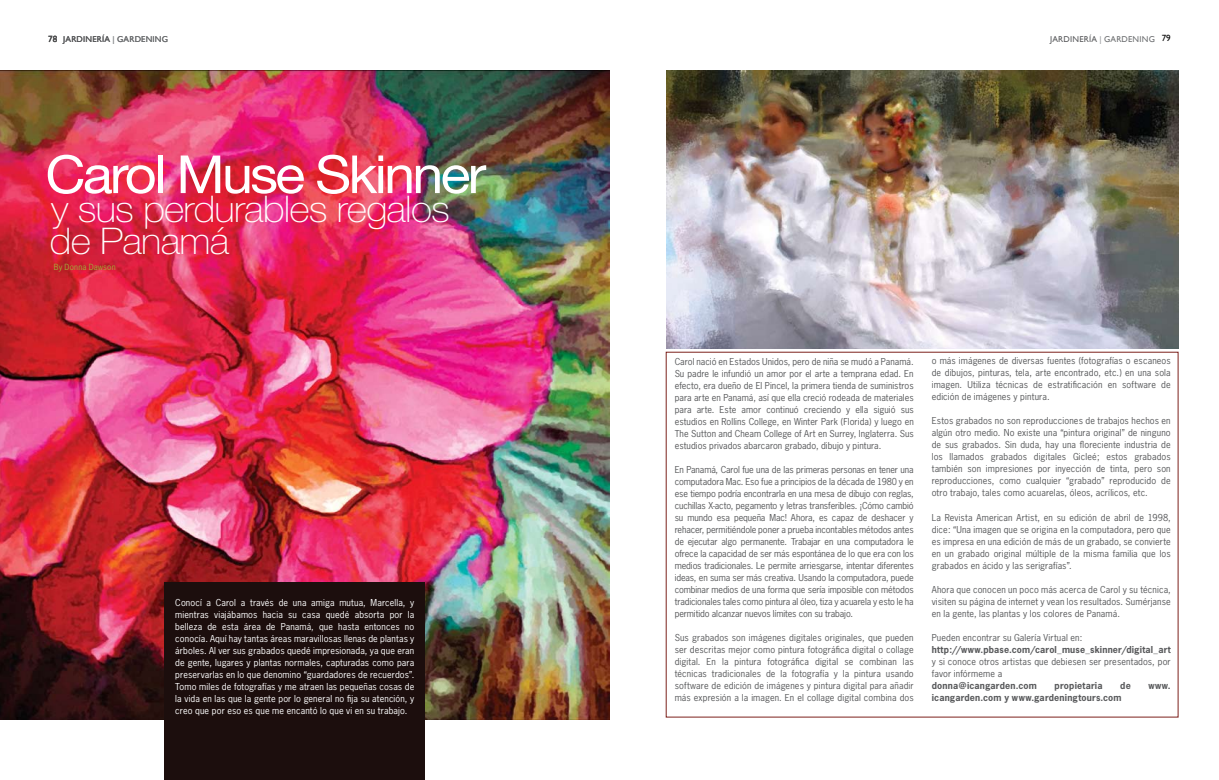
<style>
.page{position:relative;width:1219px;height:780px;background:#fff}
.page>*{position:absolute;margin:0;border:0;box-sizing:border-box;transform-origin:0 0}
.t1{font:52.6px "Helvetica Neue";letter-spacing:-.05em;color:#fff;scale:1.06 1}
.t2{font:100 36.8px "Helvetica Neue";letter-spacing:-.02em;color:#fff;scale:1.06 1}
.t3{font:9px/12px "News Gothic";letter-spacing:.01em;color:#58595b;text-align:justify}
.t4{font:9px/12px "News Gothic";letter-spacing:.015em;color:#fff;text-align:justify}
.t5{font:700 9px "News Gothic";letter-spacing:.02em;color:#58595b}
.t6{font:8.5px "Gill Sans";letter-spacing:.02em;color:#58595b}
.t7{font:8px "News Gothic";letter-spacing:.015em;color:#a3ae38}
.s1{font-size:9px}
.s2{color:#939598}
.s3{color:#6d6f71}
.s4{font-size:9px;color:#000}
</style>
<div class="page">
<img style="left:0;top:71px;width:609px;height:648px">
<div style="left:164px;top:582px;width:261px;height:198px;background:#1c0e0d"></div>
<img style="left:666px;top:71px;width:513px;height:278px">
<p class="t6" style="left:48px;top:34px;width:121px"><span class="s1">78</span> JARDINERÍA <span class="s2">|</span> <span class="s3">GARDENING</span></p>
<h1 class="t1" style="left:45px;top:143px;width:417px">Carol Muse Skinner</h1>
<h2 class="t2" style="left:51px;top:188px;width:378px">y sus perdurables regalos</h2>
<h2 class="t2" style="left:50px;top:220px;width:171px">de Panamá</h2>
<p class="t7" style="left:54px;top:262px;width:63px">By Donna Dawson</p>
<p class="t4" style="left:175px;top:596px;width:241px">Conocí a Carol a través de una amiga mutua, Marcella, y mientras viajábamos hacia su casa quedé absorta por la belleza de esta área de Panamá, que hasta entonces no conocía. Aquí hay tantas áreas maravillosas llenas de plantas y árboles. Al ver sus grabados quedé impresionada, ya que eran de gente, lugares y plantas normales, capturadas como para preservarlas en lo que denomino “guardadores de recuerdos”.<br>Tomo miles de fotografías y me atraen las pequeñas cosas de la vida en las que la gente por lo general no fija su atención, y creo que por eso es que me encantó lo que vi en su trabajo.</p>
<p class="t6" style="left:1050px;top:34px;width:122px">JARDINERÍA <span class="s2">|</span> <span class="s3">GARDENING</span> <span class="s4">79</span></p>
<p class="t3" style="left:675px;top:355px;width:241px">Carol nació en Estados Unidos, pero de niña se mudó a Panamá.<br>Su padre le infundió un amor por el arte a temprana edad. En efecto, era dueño de El Pincel, la primera tienda de suministros para arte en Panamá, así que ella creció rodeada de materiales para arte. Este amor continuó creciendo y ella siguió sus estudios en Rollins College, en Winter Park (Florida) y luego en The Sutton and Cheam College of Art en Surrey, Inglaterra. Sus estudios privados abarcaron grabado, dibujo y pintura.</p>
<p class="t3" style="left:675px;top:463px;width:241px">En Panamá, Carol fue una de las primeras personas en tener una computadora Mac. Eso fue a principios de la década de 1980 y en ese tiempo podría encontrarla en una mesa de dibujo con reglas, cuchillas X-acto, pegamento y letras transferibles. ¡Cómo cambió su mundo esa pequeña Mac! Ahora, es capaz de deshacer y rehacer, permitiéndole poner a prueba incontables métodos antes de ejecutar algo permanente. Trabajar en una computadora le ofrece la capacidad de ser más espontánea de lo que era con los medios tradicionales. Le permite arriesgarse, intentar diferentes ideas, en suma ser más creativa. Usando la computadora, puede combinar medios de una forma que sería imposible con métodos tradicionales tales como pintura al óleo, tiza y acuarela y esto le ha permitido alcanzar nuevos límites con su trabajo.</p>
<p class="t3" style="left:675px;top:631px;width:241px">Sus grabados son imágenes digitales originales, que pueden ser descritas mejor como pintura fotográfica digital o collage digital. En la pintura fotográfica digital se combinan las técnicas tradicionales de la fotografía y la pintura usando software de edición de imágenes y pintura digital para añadir más expresión a la imagen. En el collage digital combina dos</p>
<p class="t3" style="left:932px;top:355px;width:241px">o más imágenes de diversas fuentes (fotografías o escaneos de dibujos, pinturas, tela, arte encontrado, etc.) en una sola imagen. Utiliza técnicas de estratificación en software de edición de imágenes y pintura.</p>
<p class="t3" style="left:932px;top:415px;width:241px">Estos grabados no son reproducciones de trabajos hechos en algún otro medio. No existe una “pintura original” de ninguno de sus grabados. Sin duda, hay una floreciente industria de los llamados grabados digitales Gicleé; estos grabados también son impresiones por inyección de tinta, pero son reproducciones, como cualquier “grabado” reproducido de otro trabajo, tales como acuarelas, óleos, acrílicos, etc.</p>
<p class="t3" style="left:932px;top:511px;width:241px">La Revista American Artist, en su edición de abril de 1998, dice: “Una imagen que se origina en la computadora, pero que es impresa en una edición de más de un grabado, se convierte en un grabado original múltiple de la misma familia que los grabados en ácido y las serigrafías”.</p>
<p class="t3" style="left:932px;top:583px;width:241px">Ahora que conocen un poco más acerca de Carol y su técnica, visiten su página de internet y vean los resultados. Sumérjanse en la gente, las plantas y los colores de Panamá.</p>
<p class="t3" style="left:932px;top:631px;width:152px">Pueden encontrar su Galería Virtual en:</p>
<p class="t5" style="left:932px;top:643px;width:241px">http://www.pbase.com/carol_muse_skinner/digital_art</p>
<p class="t3" style="left:932px;top:655px;width:240px">y si conoce otros artistas que debiesen ser presentados, por favor infórmeme a</p>
<p class="t5" style="left:932px;top:679px;width:107px">donna@icangarden.com</p>
<p class="t5" style="left:1055px;top:679px;width:49px">propietaria</p>
<p class="t5" style="left:1120px;top:679px;width:12px">de</p>
<p class="t5" style="left:1148px;top:679px;width:24px">www.</p>
<p class="t5" style="left:932px;top:691px;width:191px">icangarden.com y www.gardeningtours.com</p>
</div>
